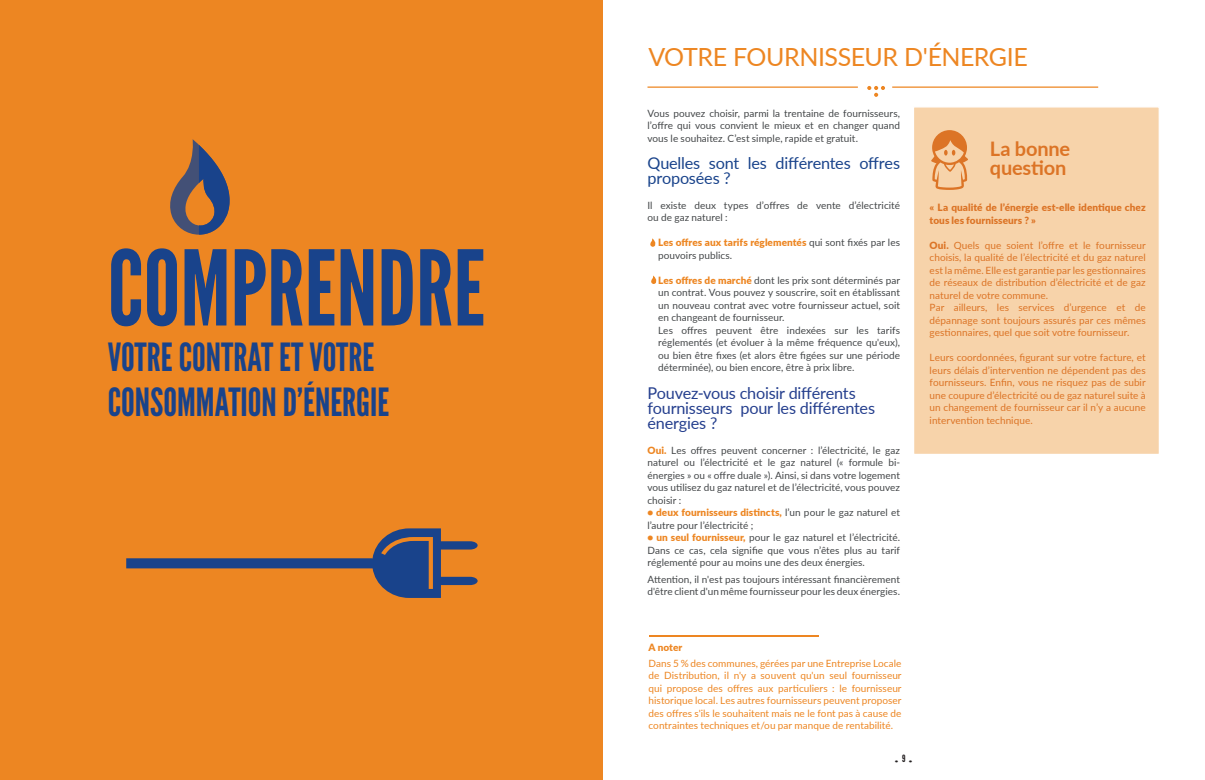
<style>
.page{position:relative;width:1205px;height:780px;background:#fff}
.page>*{position:absolute;margin:0;border:0;box-sizing:border-box;transform-origin:0 0}
.t1{font:103.75px "League Gothic";color:#19438b}
.t2{font:38.75px/45px "League Gothic";color:#19438b}
.t3{font:25px "Lato";letter-spacing:-.02em;color:#ed8622}
.t4{font:25px "Times New Roman";color:#231f20}
.t5{font:700 20px/18.8px "Lato";letter-spacing:-.01em;color:#dc7426}
.t6{font:16.25px/15px "Lato";letter-spacing:-.015em;color:#253f8e}
.t7{font:16.25px/15px "Lato";letter-spacing:-.015em;color:#19438b}
.t8{font:10px/12.5px "Lato";letter-spacing:.005em;color:#444749}
.t9{font:10px/12.5px "Lato";letter-spacing:.005em;color:#dc7426}
.t10{font:10px/12.5px "Lato";letter-spacing:.005em;color:#ed8622;text-align:justify}
.t11{font:900 10px/12.5px "Lato";letter-spacing:.005em;color:#dc7426}
.t12{font:900 10px "Lato";color:#ed8622}
.t13{font:10px "League Gothic";color:#231f20}
.s1{font-weight:900;color:#ed8622}
.s2{font-weight:900}
</style>
<div class="page">
<div style="left:0;top:0;width:602px;height:780px;background:#ed8622"></div>
<div style="left:126px;top:558px;width:271px;height:10px;background:#19438b"></div>
<svg style="left:372px;top:528px;width:106px;height:70px"></svg>
<svg style="left:170px;top:139px;width:60px;height:96px"></svg>
<div style="left:913px;top:107px;width:246px;height:347px;background:#f7d3aa"></div>
<div style="left:913px;top:106px;width:247px;height:349px;border:1px solid #fff"></div>
<svg style="left:867px;top:86px;width:18px;height:11px"></svg>
<hr style="left:647px;top:86px;width:211px;height:2px;background:#ed8622">
<hr style="left:892px;top:86px;width:206px;height:2px;background:#ed8622">
<svg style="left:931px;top:130px;width:37px;height:60px"></svg>
<svg style="left:650px;top:238px;width:6px;height:9px"></svg>
<svg style="left:651px;top:275px;width:6px;height:9px"></svg>
<hr style="left:649px;top:635px;width:170px;height:1px;background:#ed8622">
<h1 class="t1" style="left:108px;top:229px;width:379px">COMPRENDRE</h1>
<h2 class="t2" style="left:108px;top:335px;width:283px">VOTRE CONTRAT ET VOTRE<br>CONSOMMATION D’ÉNERGIE</h2>
<h3 class="t3" style="left:648px;top:39px;width:381px">VOTRE FOURNISSEUR D'ÉNERGIE</h3>
<p class="t8" style="left:647px;top:106px;width:254px;text-align:justify">Vous pouvez choisir, parmi la trentaine de fournisseurs, l’offre qui vous convient le mieux et en changer quand vous le souhaitez. C’est simple, rapide et gratuit.</p>
<h3 class="t7" style="left:647px;top:155px;width:254px">Quelles sont les différentes offres proposées ?</h3>
<p class="t8" style="left:647px;top:198px;width:254px">Il existe deux types d’offres de vente d’électricité ou de gaz naturel :</p>
<p class="t8" style="left:658px;top:236px;width:243px"><span class="s1">Les offres aux tarifs réglementés</span> qui sont fixés par les pouvoirs publics.</p>
<p class="t8" style="left:658px;top:273px;width:243px"><span class="s1">Les offres de marché</span> dont les prix sont déterminés par un contrat. Vous pouvez y souscrire, soit en établissant un nouveau contrat avec votre fournisseur actuel, soit en changeant de fournisseur.<br>Les offres peuvent être indexées sur les tarifs réglementés (et évoluer à la même fréquence qu'eux), ou bien être fixes (et alors être figées sur une période déterminée), ou bien encore, être à prix libre.</p>
<h3 class="t6" style="left:647px;top:385px;width:229px">Pouvez-vous choisir différents fournisseurs pour les différentes énergies ?</h3>
<p class="t8" style="left:647px;top:443px;width:254px;text-align:justify"><span class="s1">Oui.</span> Les offres peuvent concerner : l’électricité, le gaz naturel ou l’électricité et le gaz naturel (« formule bi&shy;énergies » ou « offre duale »). Ainsi, si dans votre logement vous utilisez du gaz naturel et de l’électricité, vous pouvez choisir :</p>
<p class="t8" style="left:647px;top:506px;width:254px"><span class="s1">• deux fournisseurs distincts,</span> l’un pour le gaz naturel et l’autre pour l’électricité ;</p>
<p class="t8" style="left:647px;top:531px;width:254px;text-align:justify"><span class="s1">• un seul fournisseur,</span> pour le gaz naturel et l’électricité.<br>Dans ce cas, cela signifie que vous n’êtes plus au tarif réglementé pour au moins une des deux énergies.</p>
<p class="t8" style="left:647px;top:572px;width:254px">Attention, il n'est pas toujours intéressant financièrement d'être client d'un même fournisseur pour les deux énergies.</p>
<h3 class="t5" style="left:990px;top:139px;width:82px">La bonne question</h3>
<p class="t11" style="left:929px;top:201px;width:218px">« La qualité de l’énergie est-elle identique chez tous les fournisseurs ? »</p>
<p class="t9" style="left:929px;top:238px;width:218px"><span class="s2">Oui.</span> Quels que soient l’offre et le fournisseur choisis, la qualité de l’électricité et du gaz naturel est la même. Elle est garantie par les gestionnaires de réseaux de distribution d’électricité et de gaz naturel de votre commune.<br>Par ailleurs, les services d’urgence et de dépannage sont toujours assurés par ces mêmes gestionnaires, quel que soit votre fournisseur.</p>
<p class="t9" style="left:929px;top:351px;width:218px;text-align:justify">Leurs coordonnées, figurant sur votre facture, et leurs délais d’intervention ne dépendent pas des fournisseurs. Enfin, vous ne risquez pas de subir une coupure d’électricité ou de gaz naturel suite à un changement de fournisseur car il n’y a aucune intervention technique.</p>
<p class="t12" style="left:648px;top:640px;width:35px">A noter</p>
<p class="t10" style="left:648px;top:656px;width:254px">Dans 5 % des communes, gérées par une Entreprise Locale de Distribution, il n'y a souvent qu'un seul fournisseur qui propose des offres aux particuliers : le fournisseur historique local. Les autres fournisseurs peuvent proposer des offres s'ils le souhaitent mais ne le font pas à cause de contraintes techniques et/ou par manque de rentabilité.</p>
<p class="t13" style="left:902px;top:753px;width:5px">9</p>
<h3 class="t4" style="left:893px;top:737px;width:22px">. .</h3>
</div>
